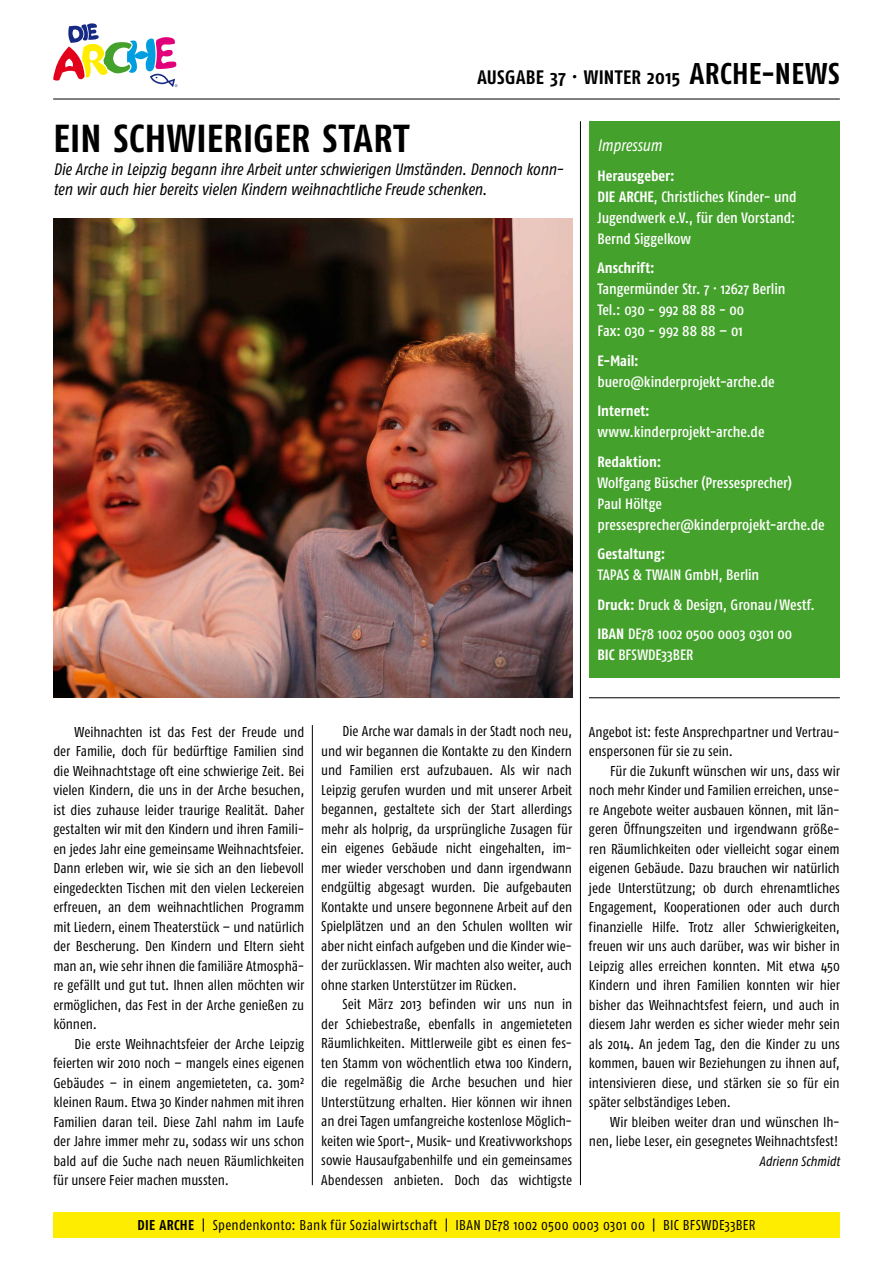
<style>
.page{position:relative;width:893px;height:1263px;background:#fff}
.page>*{position:absolute;margin:0;border:0;box-sizing:border-box;transform-origin:0 0}
.t1{font:700 39px "Fago Co";letter-spacing:.01em;color:#000}
.t2{font:700 19.5px "Fago Co";letter-spacing:.02em;color:#000}
.t3{font:italic 16.5px/19.5px "Fago Co";letter-spacing:-.01em;color:#000}
.t4{font:italic 16.5px "Fago Co";letter-spacing:-.01em;color:#fff}
.t5{font:500 15px/21px "Fago Co";letter-spacing:-.005em;color:#fff}
.t6{font:700 15px "Fago Co";color:#fff}
.t7{font:14.25px/19.5px "Fago Co";color:#000;text-align:justify}
.t8{font:14.25px "Fago Co";letter-spacing:.025em;color:#000}
.t9{font:italic 13.5px "Fago Co";color:#000}
.s1{font-size:30px}
.s2{font-weight:700}
</style>
<div class="page">
<div style="left:53px;top:1212px;width:787px;height:25px;background:#ffed00"></div>
<svg style="left:53px;top:23px;width:125px;height:64px"></svg>
<hr style="left:53px;top:99px;width:787px;height:1px;background:#000">
<hr style="left:580px;top:121px;width:1px;height:1064px;background:#000">
<div style="left:589px;top:121px;width:250px;height:557px;background:#44a12b"></div>
<img style="left:54px;top:219px;width:519px;height:479px">
<hr style="left:312px;top:725px;width:1px;height:460px;background:#000">
<hr style="left:589px;top:697px;width:251px;height:1px;background:#000">
<h2 class="t2" style="left:477px;top:66px;width:364px">AUSGABE 37 · WINTER 2015 <span class="s1">ARCHE-NEWS</span></h2>
<h1 class="t1" style="left:53px;top:115px;width:357px">EIN SCHWIERIGER START</h1>
<p class="t3" style="left:53px;top:160px;width:512px">Die Arche in Leipzig begann ihre Arbeit unter schwierigen Umständen. Dennoch konn&shy;ten wir auch hier bereits vielen Kindern weihnachtliche Freude schenken.</p>
<p class="t4" style="left:597px;top:136px;width:66px">Impressum</p>
<p class="t5" style="left:597px;top:165px;width:201px"><span class="s2">Herausgeber:<br>DIE ARCHE</span>, Christliches Kinder- und<br>Jugendwerk e.V., für den Vorstand:<br>Bernd Siggelkow</p>
<p class="t6" style="left:597px;top:259px;width:59px">Anschrift:</p>
<p class="t5" style="left:597px;top:278px;width:190px">Tangermünder Str. 7 · 12627 Berlin<br>Tel.: 030 - 992 88 88 - 00<br>Fax: 030 - 992 88 88 – 01</p>
<p class="t6" style="left:597px;top:352px;width:43px">E-Mail:</p>
<p class="t5" style="left:597px;top:371px;width:179px">buero@kinderprojekt-arche.de</p>
<p class="t6" style="left:597px;top:402px;width:54px">Internet:</p>
<p class="t5" style="left:597px;top:421px;width:169px">www.kinderprojekt-arche.de</p>
<p class="t6" style="left:597px;top:453px;width:65px">Redaktion:</p>
<p class="t5" style="left:597px;top:472px;width:229px">Wolfgang Büscher (Pressesprecher)<br>Paul Höltge pressesprecher@kinderprojekt-arche.de</p>
<p class="t6" style="left:597px;top:545px;width:69px">Gestaltung:</p>
<p class="t5" style="left:597px;top:560px;width:219px;line-height:29.5px">TAPAS &amp; TWAIN GmbH, Berlin<br><span class="s2">Druck:</span> Druck &amp; Design, Gronau/Westf.<br><span class="s2">IBAN</span> DE78 1002 0500 0003 0301 00</p>
<p class="t5" style="left:597px;top:644px;width:97px"><span class="s2">BIC</span> BFSWDE33BER</p>
<p class="t7" style="left:53px;top:722px;width:252px;text-indent:21px">Weihnachten ist das Fest der Freude und der Familie, doch für bedürftige Familien sind die Weihnachtstage oft eine schwierige Zeit. Bei vielen Kindern, die uns in der Arche besuchen, ist dies zuhause leider traurige Realität. Daher gestalten wir mit den Kindern und ihren Famili&shy;en jedes Jahr eine gemeinsame Weihnachtsfeier.<br>Dann erleben wir, wie sie sich an den liebevoll eingedeckten Tischen mit den vielen Leckereien erfreuen, an dem weihnachtlichen Programm mit Liedern, einem Theaterstück – und natürlich der Bescherung. Den Kindern und Eltern sieht man an, wie sehr ihnen die familiäre Atmosphä&shy;re gefällt und gut tut. Ihnen allen möchten wir ermöglichen, das Fest in der Arche genießen zu können.</p>
<p class="t7" style="left:53px;top:1034px;width:252px;text-indent:21px">Die erste Weihnachtsfeier der Arche Leipzig feierten wir 2010 noch – mangels eines eigenen Gebäudes – in einem angemieteten, ca. 30m² kleinen Raum. Etwa 30 Kinder nahmen mit ihren Familien daran teil. Diese Zahl nahm im Laufe der Jahre immer mehr zu, sodass wir uns schon bald auf die Suche nach neuen Räumlichkeiten für unsere Feier machen mussten.</p>
<p class="t7" style="left:321px;top:722px;width:252px;text-indent:21px">Die Arche war damals in der Stadt noch neu, und wir begannen die Kontakte zu den Kindern und Familien erst aufzubauen. Als wir nach Leipzig gerufen wurden und mit unserer Arbeit begannen, gestaltete sich der Start allerdings mehr als holprig, da ursprüngliche Zusagen für ein eigenes Gebäude nicht eingehalten, im&shy;mer wieder verschoben und dann irgendwann endgültig abgesagt wurden. Die aufgebauten Kontakte und unsere begonnene Arbeit auf den Spielplätzen und an den Schulen wollten wir aber nicht einfach aufgeben und die Kinder wie&shy;der zurücklassen. Wir machten also weiter, auch ohne starken Unterstützer im Rücken.</p>
<p class="t7" style="left:321px;top:994px;width:252px;text-indent:21px">Seit März 2013 befinden wir uns nun in der Schiebestraße, ebenfalls in angemieteten Räumlichkeiten. Mittlerweile gibt es einen fes&shy;ten Stamm von wöchentlich etwa 100 Kindern, die regelmäßig die Arche besuchen und hier Unterstützung erhalten. Hier können wir ihnen an drei Tagen umfangreiche kostenlose Möglich&shy;keiten wie Sport-, Musik- und Kreativworkshops sowie Hausaufgabenhilfe und ein gemeinsames Abendessen anbieten. Doch das wichtigste</p>
<p class="t7" style="left:589px;top:722px;width:252px">Angebot ist: feste Ansprechpartner und Vertrau&shy;enspersonen für sie zu sein.</p>
<p class="t7" style="left:589px;top:761px;width:252px;text-indent:21px">Für die Zukunft wünschen wir uns, dass wir noch mehr Kinder und Familien erreichen, unse&shy;re Angebote weiter ausbauen können, mit län&shy;geren Öffnungszeiten und irgendwann größe&shy;ren Räumlichkeiten oder vielleicht sogar einem eigenen Gebäude. Dazu brauchen wir natürlich jede Unterstützung; ob durch ehrenamtliches Engagement, Kooperationen oder auch durch finanzielle Hilfe. Trotz aller Schwierigkeiten, freuen wir uns auch darüber, was wir bisher in Leipzig alles erreichen konnten. Mit etwa 450<br>Kindern und ihren Familien konnten wir hier bisher das Weihnachtsfest feiern, und auch in diesem Jahr werden es sicher wieder mehr sein als 2014. An jedem Tag, den die Kinder zu uns kommen, bauen wir Beziehungen zu ihnen auf, intensivieren diese, und stärken sie so für ein später selbständiges Leben.</p>
<p class="t7" style="left:589px;top:1112px;width:252px;text-align:right">Wir bleiben weiter dran und wünschen Ih&shy;nen, liebe Leser, ein gesegnetes Weihnachtsfest!</p>
<p class="t9" style="left:759px;top:1153px;width:82px">Adrienn Schmidt</p>
<p class="t8" style="left:137px;top:1217px;width:620px"><span class="s2">DIE ARCHE</span> | Spendenkonto: Bank für Sozialwirtschaft | IBAN DE78 1002 0500 0003 0301 00 | BIC BFSWDE33BER</p>
</div>
